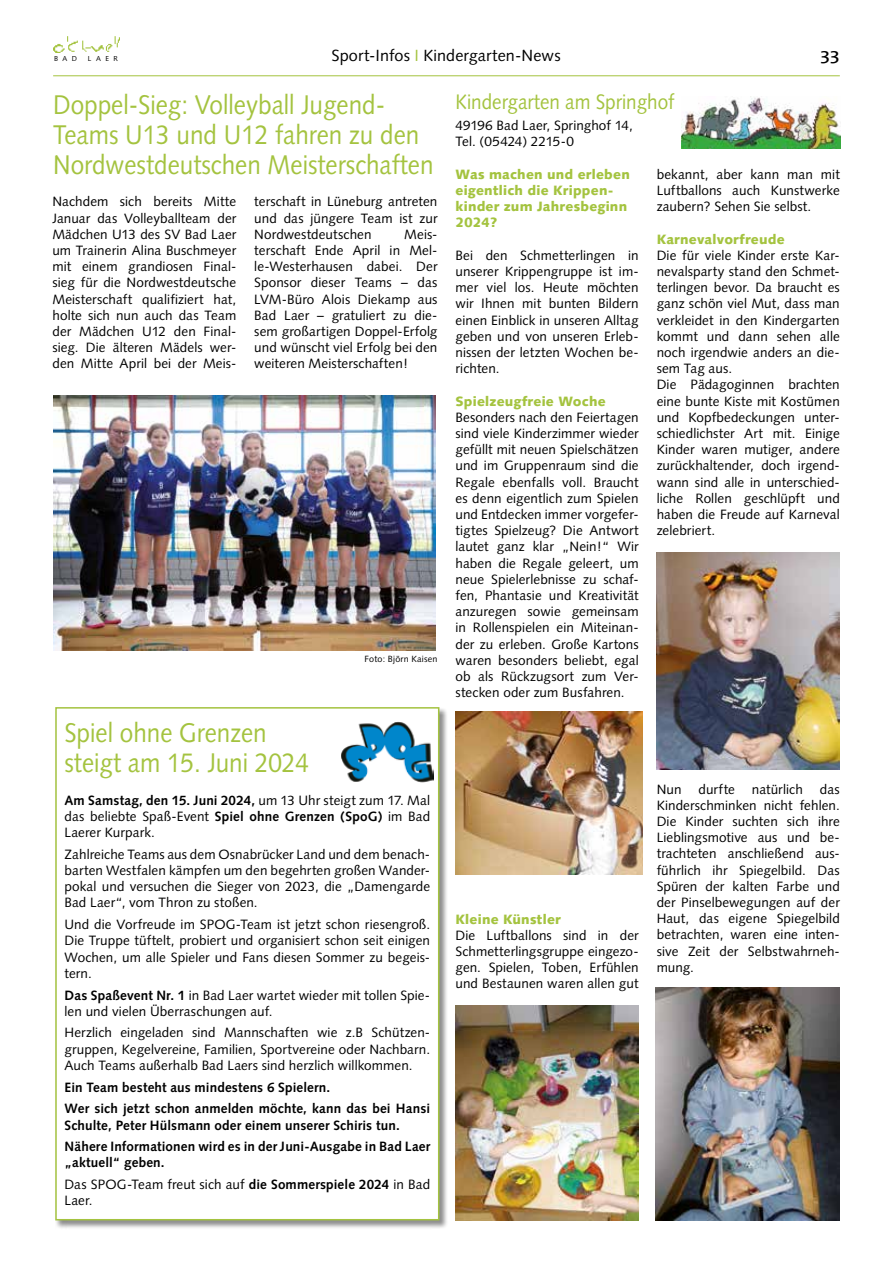
<style>
.page{position:relative;width:893px;height:1263px;background:#fff}
.page>*{position:absolute;margin:0;border:0;box-sizing:border-box;transform-origin:0 0}
.t1{font:27px/30px "Syntax";color:#a4c33f;scale:.9 1}
.t2{font:21px "Syntax";color:#a4c33f;scale:.9 1}
.t3{font:17.25px "The Mix";color:#000;scale:1.25 1}
.t4{font:16.2px "Syntax";letter-spacing:.005em;color:#000}
.t5{font:13.5px/16.2px "Syntax";letter-spacing:.005em;color:#000;text-align:justify}
.t6{font:700 13.5px/21.8px "Syntax";letter-spacing:.01em;color:#000}
.t7{font:900 13.5px/16.2px "Syntax";letter-spacing:.015em;color:#a4c33f}
.t8{font:9px "Syntax";letter-spacing:.025em;color:#000}
.t9{font:7.2px "Syntax";letter-spacing:.63em;color:#000}
.s1{color:#a4c33f}
.s2{font-weight:700}
.s3{font-weight:400}
</style>
<div class="page">
<img style="left:53px;top:36px;width:66px;height:16px">
<hr style="left:53px;top:75px;width:787px;height:1px;background:#a4c33f">
<img style="left:681px;top:96px;width:159px;height:53px">
<img style="left:655px;top:988px;width:185px;height:232px">
<img style="left:656px;top:553px;width:184px;height:216px">
<img style="left:455px;top:1006px;width:184px;height:214px">
<img style="left:455px;top:711px;width:187px;height:163px">
<img style="left:53px;top:395px;width:383px;height:255px">
<div style="left:55px;top:707px;width:393px;height:522px;background:#000;opacity:.45"></div>
<div style="left:55px;top:707px;width:384px;height:513px;background:#fff;border:2px solid #a4c33f"></div>
<img style="left:341px;top:722px;width:93px;height:61px">
<p class="t9" style="left:54px;top:55px;width:25px">BAD</p>
<p class="t9" style="left:88px;top:55px;width:32px">LAER</p>
<p class="t4" style="left:331px;top:45px;width:231px">Sport-Infos <span class="s1">I</span> Kindergarten-News</p>
<p class="t3" style="left:820px;top:40px;width:17px">33</p>
<h2 class="t2" style="left:455px;top:89px;width:245px">Kindergarten am Springhof</h2>
<p class="t5" style="left:455px;top:117px;width:179px">49196 Bad Laer, Springhof 14,<br>Tel. (05424) 2215-0</p>
<p class="t7" style="left:455px;top:166px;width:176px">Was machen und erleben eigentlich die Krippen&shy;kinder zum Jahresbeginn<br>2024?</p>
<p class="t5" style="left:455px;top:247px;width:185px">Bei den Schmetterlingen in unserer Krippengruppe ist im&shy;mer viel los. Heute möchten wir Ihnen mit bunten Bildern einen Einblick in unseren Alltag geben und von unseren Erleb&shy;nissen der letzten Wochen be&shy;richten.</p>
<p class="t7" style="left:455px;top:393px;width:152px">Spielzeugfreie Woche</p>
<p class="t5" style="left:455px;top:409px;width:185px">Besonders nach den Feiertagen sind viele Kinderzimmer wieder gefüllt mit neuen Spielschätzen und im Gruppenraum sind die Regale ebenfalls voll. Braucht es denn eigentlich zum Spielen und Entdecken immer vorgefer&shy;tigtes Spielzeug? Die Antwort lautet ganz klar „Nein!“ Wir haben die Regale geleert, um neue Spielerlebnisse zu schaf&shy;fen, Phantasie und Kreativität anzuregen sowie gemeinsam in Rollenspielen ein Miteinan&shy;der zu erleben. Große Kartons waren besonders beliebt, egal ob als Rückzugsort zum Ver&shy;stecken oder zum Busfahren.</p>
<h1 class="t1" style="left:53px;top:89px;width:424px">Doppel-Sieg: Volleyball Jugend-<br>Teams U13 und U12 fahren zu den<br>Nordwestdeutschen Meisterschaften</h1>
<p class="t5" style="left:657px;top:166px;width:185px">bekannt, aber kann man mit Luftballons auch Kunstwerke zaubern? Sehen Sie selbst.</p>
<p class="t7" style="left:657px;top:231px;width:130px">Karnevalvorfreude</p>
<p class="t5" style="left:657px;top:247px;width:185px;text-align:left">Die für viele Kinder erste Kar&shy;nevalsparty stand den Schmet&shy;terlingen bevor. Da braucht es ganz schön viel Mut, dass man verkleidet in den Kindergarten kommt und dann sehen alle noch irgendwie anders an die&shy;sem Tag aus.<br>Die Pädagoginnen brachten eine bunte Kiste mit Kostümen und Kopfbedeckungen unter&shy;schiedlichster Art mit. Einige<br>Kinder waren mutiger, andere zurückhaltender, doch irgend&shy;wann sind alle in unterschied&shy;liche Rollen geschlüpft und haben die Freude auf Karneval zelebriert.</p>
<p class="t5" style="left:254px;top:194px;width:185px">terschaft in Lüneburg antreten und das jüngere Team ist zur Nordwestdeutschen</p>
<p class="t5" style="left:52px;top:194px;width:185px">Nachdem sich bereits Mitte Januar das Volleyballteam der Mädchen U13 des SV Bad Laer um Trainerin Alina Buschmeyer mit einem grandiosen Final&shy;sieg für die Nordwestdeutsche Meisterschaft qualifiziert hat, holte sich nun auch das Team der Mädchen U12 den Final&shy;sieg. Die älteren Mädels wer&shy;den Mitte April bei der Meis-</p>
<p class="t5" style="left:254px;top:226px;width:185px;text-indent:150px">Meis&shy;terschaft Ende April in Mel&shy;le-Westerhausen dabei. Der Sponsor dieser Teams – das LVM-Büro Alois Diekamp aus Bad Laer – gratuliert zu die&shy;sem großartigen Doppel-Erfolg und wünscht viel Erfolg bei den weiteren Meisterschaften!</p>
<p class="t8" style="left:365px;top:654px;width:74px">Foto: Björn Kaisen</p>
<h1 class="t1" style="left:65px;top:717px;width:273px">Spiel ohne Grenzen steigt am 15. Juni 2024</h1>
<p class="t5" style="left:65px;top:792px;width:367px"><span class="s2">Am Samstag, den 15. Juni 2024,</span> um 13 Uhr steigt zum 17. Mal das beliebte Spaß-Event <span class="s2">Spiel ohne Grenzen (SpoG)</span> im Bad Laerer Kurpark.</p>
<p class="t5" style="left:65px;top:846px;width:367px">Zahlreiche Teams aus dem Osnabrücker Land und dem benach&shy;barten Westfalen kämpfen um den begehrten großen Wander&shy;pokal und versuchen die Sieger von 2023, die „Damengarde Bad Laer“, vom Thron zu stoßen.</p>
<p class="t5" style="left:65px;top:916px;width:367px">Und die Vorfreude im SPOG-Team ist jetzt schon riesengroß.<br>Die Truppe tüftelt, probiert und organisiert schon seit einigen Wochen, um alle Spieler und Fans diesen Sommer zu begeis&shy;tern.</p>
<p class="t5" style="left:65px;top:987px;width:367px"><span class="s2">Das Spaßevent Nr. 1</span> in Bad Laer wartet wieder mit tollen Spie&shy;len und vielen Überraschungen auf.</p>
<p class="t5" style="left:65px;top:1025px;width:367px">Herzlich eingeladen sind Mannschaften wie z.B Schützen&shy;gruppen, Kegelvereine, Familien, Sportvereine oder Nachbarn.<br>Auch Teams außerhalb Bad Laers sind herzlich willkommen.</p>
<p class="t6" style="left:65px;top:1076px;width:367px">Ein Team besteht aus mindestens 6 Spielern.<br>Wer sich jetzt schon anmelden möchte, kann das bei Hansi</p>
<p class="t6" style="left:65px;top:1114px;width:367px">Schulte, Peter Hülsmann oder einem unserer Schiris tun.<br>Nähere Informationen wird es in der Juni-Ausgabe in Bad Laer</p>
<p class="t6" style="left:65px;top:1152px;width:367px">„aktuell“ geben.<br><span class="s3">Das SPOG-Team freut sich auf</span> die Sommerspiele 2024 <span class="s3">in Bad</span></p>
<p class="t5" style="left:65px;top:1192px;width:30px">Laer.</p>
<p class="t7" style="left:455px;top:911px;width:107px">Kleine Künstler</p>
<p class="t5" style="left:455px;top:927px;width:185px">Die Luftballons sind in der Schmetterlingsgruppe eingezo&shy;gen. Spielen, Toben, Erfühlen und Bestaunen waren allen gut</p>
<p class="t5" style="left:657px;top:781px;width:26px">Nun</p>
<p class="t5" style="left:698px;top:781px;width:38px">durfte</p>
<p class="t5" style="left:752px;top:781px;width:52px">natürlich</p>
<p class="t5" style="left:657px;top:781px;width:185px;text-indent:163px">das Kinderschminken nicht fehlen.<br>Die Kinder suchten sich ihre Lieblingsmotive aus und be&shy;trachteten anschließend aus&shy;führlich ihr Spiegelbild. Das Spüren der kalten Farbe und der Pinselbewegungen auf der Haut, das eigene Spiegelbild betrachten, waren eine inten&shy;sive Zeit der Selbstwahrneh&shy;mung.</p>
</div>
